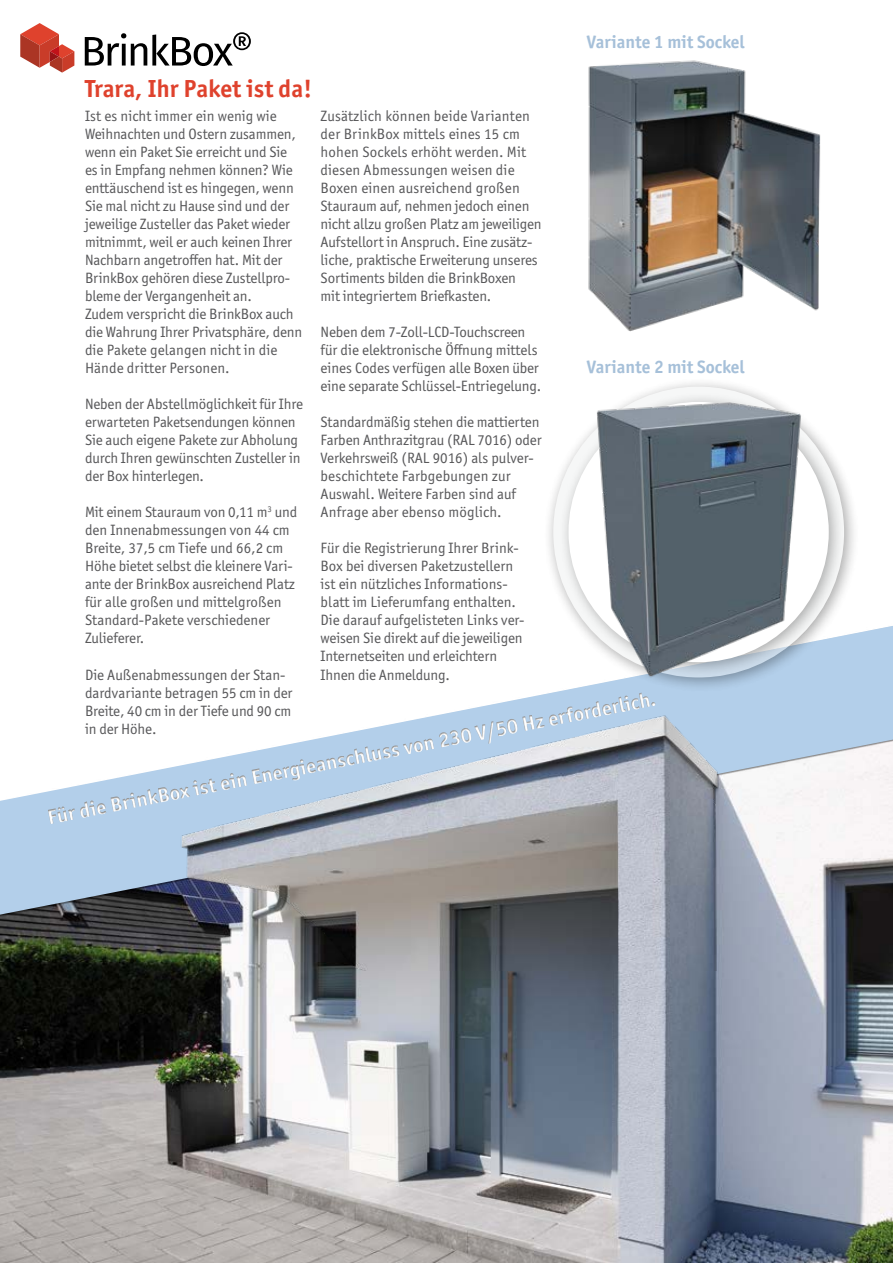
<style>
.page{position:relative;width:893px;height:1263px;background:#fff}
.page>*{position:absolute;margin:0;border:0;box-sizing:border-box;transform-origin:0 0}
.t1{font:700 24.75px "Officina Sans ITC Pro";color:#df422d}
.t2{font:700 18px "Officina Sans ITC Pro";color:#a6c0d9}
.t3{font:15px/18px "Officina Sans ITC Pro";letter-spacing:-.01em;color:#58585a}
</style>
<div class="page">
<img style="left:0;top:919px;width:893px;height:344px">
<svg style="left:0;top:626px;width:893px;height:291px"></svg>
<img style="left:102px;top:697px;width:690px;height:274px">
<div style="left:543px;top:377px;width:317px;height:316px;background:#000;opacity:.75"></div>
<img style="left:543px;top:60px;width:278px;height:367px">
<img style="left:556px;top:377px;width:286px;height:321px">
<svg style="left:85px;top:32px;width:166px;height:34px"></svg>
<svg style="left:20px;top:23px;width:54px;height:50px"></svg>
<h1 class="t1" style="left:85px;top:74px;width:229px">Trara, Ihr Paket ist da!</h1>
<p class="t3" style="left:85px;top:107px;width:219px">Ist es nicht immer ein wenig wie Weihnachten und Ostern zusammen, wenn ein Paket Sie erreicht und Sie es in Empfang nehmen können? Wie enttäuschend ist es hingegen, wenn Sie mal nicht zu Hause sind und der jeweilige Zusteller das Paket wieder mitnimmt, weil er auch keinen Ihrer Nachbarn angetroffen hat. Mit der BrinkBox gehören diese Zustellpro&shy;bleme der Vergangenheit an.<br>Zudem verspricht die BrinkBox auch die Wahrung Ihrer Privatsphäre, denn die Pakete gelangen nicht in die Hände dritter Personen.</p>
<p class="t3" style="left:85px;top:395px;width:219px">Neben der Abstellmöglichkeit für Ihre erwarteten Paketsendungen können Sie auch eigene Pakete zur Abholung durch Ihren gewünschten Zusteller in der Box hinterlegen.</p>
<p class="t3" style="left:85px;top:503px;width:214px">Mit einem Stauraum von 0,11 m<sup>3</sup> und den Innenabmessungen von 44 cm<br>Breite, 37,5 cm Tiefe und 66,2 cm<br>Höhe bietet selbst die kleinere Vari&shy;ante der BrinkBox ausreichend Platz für alle großen und mittelgroßen<br>Standard-Pakete verschiedener<br>Zulieferer.</p>
<p class="t3" style="left:85px;top:665px;width:209px">Die Außenabmessungen der Stan&shy;dardvariante betragen 55 cm in der<br>Breite, 40 cm in der Tiefe und 90 cm in der Höhe.</p>
<p class="t3" style="left:321px;top:107px;width:223px">Zusätzlich können beide Varianten der BrinkBox mittels eines 15 cm hohen Sockels erhöht werden. Mit diesen Abmessungen weisen die Boxen einen ausreichend großen Stauraum auf, nehmen jedoch einen nicht allzu großen Platz am jeweiligen Aufstellort in Anspruch. Eine zusätz&shy;liche, praktische Erweiterung unseres Sortiments bilden die BrinkBoxen<br>mit integriertem Briefkasten.</p>
<p class="t3" style="left:321px;top:323px;width:222px">Neben dem 7-Zoll-LCD-Touchscreen für die elektronische Öffnung mittels eines Codes verfügen alle Boxen über eine separate Schlüssel-Entriegelung.</p>
<p class="t3" style="left:321px;top:413px;width:223px">Standardmäßig stehen die mattierten Farben Anthrazitgrau (RAL 7016) oder Verkehrsweiß (RAL 9016) als pulver&shy;beschichtete Farbgebungen zur Auswahl. Weitere Farben sind auf Anfrage aber ebenso möglich.</p>
<p class="t3" style="left:321px;top:539px;width:205px">Für die Registrierung Ihrer Brink-Box bei diversen Paketzustellern ist ein nützliches Informations&shy;blatt im Lieferumfang enthalten.<br>Die darauf aufgelisteten Links ver&shy;weisen Sie direkt auf die jeweiligen Internetseiten und erleichtern Ihnen die Anmeldung.</p>
<p class="t2" style="left:587px;top:31px;width:159px">Variante 1 mit Sockel</p>
<p class="t2" style="left:587px;top:356px;width:159px">Variante 2 mit Sockel</p>
</div>
